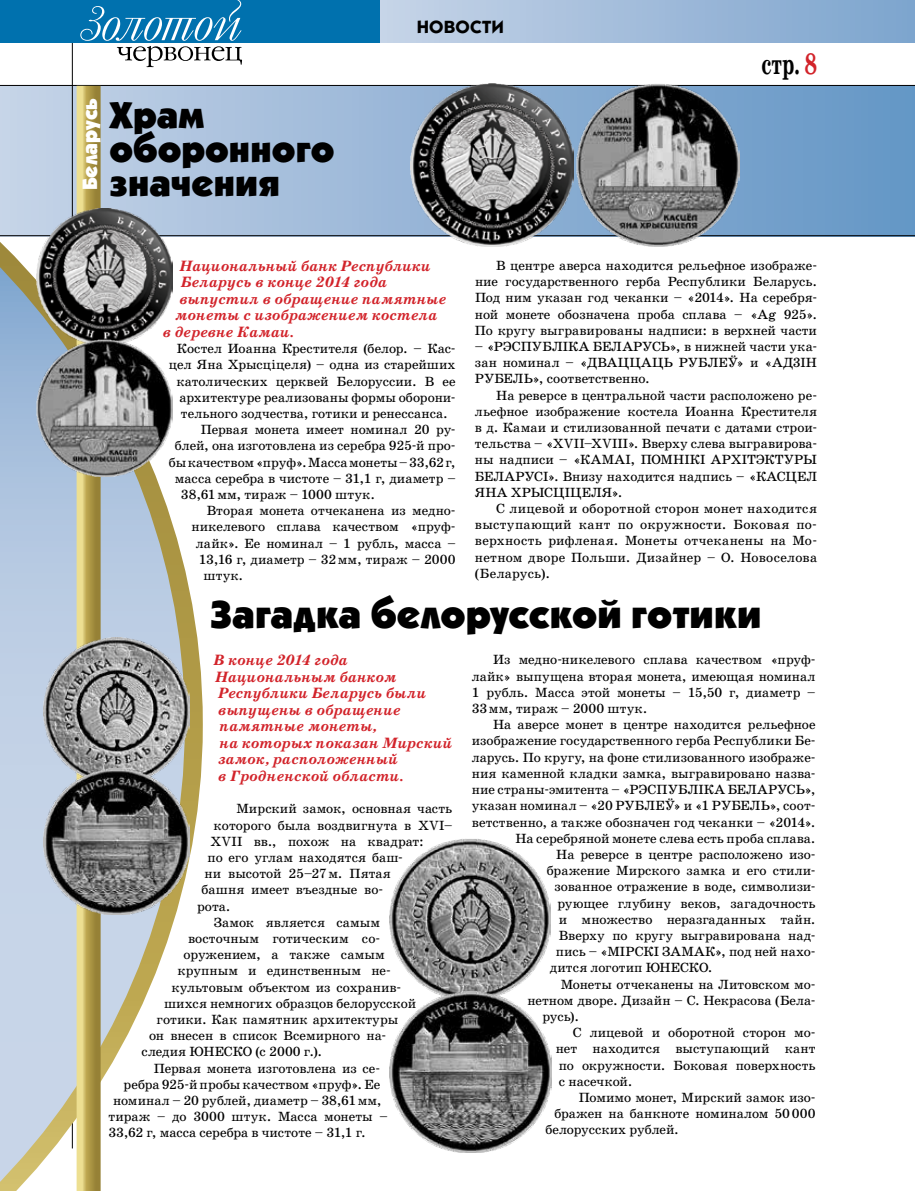
<style>
.page{position:relative;width:915px;height:1191px;background:#fff}
.page>*{position:absolute;margin:0;border:0;box-sizing:border-box;transform-origin:0 0}
.t1{font:900 39.3px "Kabel C";letter-spacing:-.005em;color:#000}
.t2{font:900 37.05px/34.2px "Kabel C";color:#000}
.t3{font:700 30px "School Book C";color:#000;scale:.7 1}
.t4{font:600 24px "Kabel C";letter-spacing:.005em;color:#000}
.t5{font:900 21px "Kabel C";color:#fff}
.t6{font:italic 700 15.15px/16.5px "School Book C";letter-spacing:-.005em;color:#d2232a}
.t7{font:13.5px/16.2px "School Book C";color:#000;text-align:justify}
.s1{color:#d2232a}
</style>
<div class="page">
<svg style="left:203px;top:86px;width:711px;height:149px;background:#8baed2"></svg>
<hr style="left:0;top:85px;width:914px;height:1px;background:#000">
<hr style="left:0;top:235px;width:914px;height:1px;background:#000">
<hr style="left:72px;top:43px;width:1px;height:1105px;background:#000">
<div style="left:369px;top:0;width:545px;height:43px;background:linear-gradient(to right,#c4d3e7,#7ea5ce)"></div>
<div style="left:0;top:0;width:379px;height:43px;background:#0071ae"></div>
<svg style="left:80px;top:0;width:162px;height:65px"></svg>
<svg style="left:0;top:46px;width:203px;height:1145px"></svg>
<svg style="left:77px;top:86px;width:24px;height:1105px;background:#bfac5c"></svg>
<img style="left:36px;top:209px;width:137px;height:131px">
<img style="left:36px;top:340px;width:137px;height:136px">
<img style="left:410px;top:83px;width:163px;height:163px">
<img style="left:576px;top:84px;width:163px;height:162px">
<img style="left:44px;top:638px;width:145px;height:131px">
<img style="left:44px;top:769px;width:145px;height:145px">
<img style="left:389px;top:839px;width:161px;height:152px">
<img style="left:389px;top:991px;width:162px;height:161px">
<h3 class="t5" style="left:77px;top:190px;width:94px;rotate:-90deg">Беларусь</h3>
<h2 class="t2" style="left:109px;top:97px;width:226px">Храм оборонного значения</h2>
<h3 class="t4" style="left:416px;top:12px;width:89px">новости</h3>
<h3 class="t3" style="left:761px;top:47px;width:81px">стр. <span class="s1">8</span></h3>
<p class="t6" style="left:179px;top:258px;width:253px">Национальный банк Республики</p>
<p class="t6" style="left:181px;top:274px;width:208px">Беларусь в конце 2014 года</p>
<p class="t6" style="left:179px;top:291px;width:268px">выпустил в обращение памятные</p>
<p class="t6" style="left:175px;top:307px;width:264px">монеты с изображением костела</p>
<p class="t6" style="left:163px;top:324px;width:133px">в деревне Камаи.</p>
<p class="t7" style="left:177px;top:340px;width:280px">Костел Иоанна Крестителя (белор. – Кас‑</p>
<p class="t7" style="left:169px;top:357px;width:288px">цел Яна Хрысціцеля) – одна из старейших</p>
<p class="t7" style="left:176px;top:373px;width:281px">католических церквей Белоруссии. В ее</p>
<p class="t7" style="left:179px;top:389px;width:277px">архитектуре реализованы формы оборони‑</p>
<p class="t7" style="left:181px;top:405px;width:268px">тельного зодчества, готики и ренессанса.</p>
<p class="t7" style="left:201px;top:421px;width:256px">Первая монета имеет номинал 20 ру‑</p>
<p class="t7" style="left:175px;top:438px;width:282px">блей, она изготовлена из серебра 925‑й про‑</p>
<p class="t7" style="left:169px;top:454px;width:288px">бы качеством «пруф». Масса монеты – 33,62 г,</p>
<p class="t7" style="left:175px;top:470px;width:282px">масса серебра в чистоте – 31,1 г, диаметр –</p>
<p class="t7" style="left:181px;top:486px;width:195px">38,61мм, тираж – 1000 штук.</p>
<p class="t7" style="left:207px;top:502px;width:249px">Вторая монета отчеканена из медно-</p>
<p class="t7" style="left:191px;top:519px;width:264px">никелевого сплава качеством «пруф-</p>
<p class="t7" style="left:196px;top:535px;width:261px">лайк». Ее номинал – 1 рубль, масса –</p>
<p class="t7" style="left:199px;top:551px;width:258px">13,16 г, диаметр – 32мм, тираж – 2000</p>
<p class="t7" style="left:203px;top:567px;width:41px">штук.</p>
<p class="t7" style="left:475px;top:257px;width:343px;text-indent:21px">В центре аверса находится рельефное изображе‑ ние государственного герба Республики Беларусь.<br>Под ним указан год чеканки – «2014». На серебря‑ ной монете обозначена проба сплава – «Ag 925».<br>По кругу выгравированы надписи: в верхней части</p>
<p class="t7" style="left:475px;top:338px;width:343px">– «РЭСПУБЛIКА БЕЛАРУСЬ», в нижней части ука‑ зан номинал – «ДВАЦЦАЦЬ РУБЛЕЎ» и «АД3ІН РУБЕЛЬ», соответственно.</p>
<p class="t7" style="left:475px;top:387px;width:343px;text-indent:21px">На реверсе в центральной части расположено ре‑ льефное изображение костела Иоанна Крестителя в д. Камаи и стилизованной печати с датами строи‑ тельства – «ХVII–XVIII». Вверху слева выгравирова‑ ны надписи – «КАМАI, ПОМНІКІ АРХІТЭКТУРЫ БЕЛАРУСІ». Внизу находится надпись – «КАСЦЕЛ ЯНА ХРЫСЦIЦЕЛЯ».</p>
<p class="t7" style="left:475px;top:500px;width:343px;text-indent:21px">С лицевой и оборотной сторон монет находится выступающий кант по окружности. Боковая по‑ верхность рифленая. Монеты отчеканены на Мо‑ нетном дворе Польши. Дизайнер – О. Новоселова (Беларусь).</p>
<h1 class="t1" style="left:210px;top:591px;width:552px">Загадка белорусской готики</h1>
<p class="t6" style="left:213px;top:652px;width:240px">В конце 2014 года<br>Национальным банком<br>Республики Беларусь были выпущены в обращение памятные монеты,<br>на которых показан Мирский замок, расположенный<br>в Гродненской области.</p>
<p class="t7" style="left:236px;top:801px;width:217px">Мирский замок, основная часть</p>
<p class="t7" style="left:213px;top:817px;width:240px">которого была воздвигнута в XVI–</p>
<p class="t7" style="left:210px;top:833px;width:215px">XVII вв., похож на квадрат:</p>
<p class="t7" style="left:207px;top:849px;width:196px">по его углам находятся баш‑</p>
<p class="t7" style="left:204px;top:865px;width:188px">ни высотой 25–27м. Пятая</p>
<p class="t7" style="left:201px;top:882px;width:183px">башня имеет въездные во‑</p>
<p class="t7" style="left:197px;top:898px;width:35px">рота.</p>
<p class="t7" style="left:214px;top:914px;width:168px">Замок является самым</p>
<p class="t7" style="left:188px;top:930px;width:193px">восточным готическим со‑</p>
<p class="t7" style="left:183px;top:946px;width:202px">оружением, а также самым</p>
<p class="t7" style="left:177px;top:963px;width:215px">крупным и единственным не‑</p>
<p class="t7" style="left:171px;top:979px;width:231px">культовым объектом из сохранив‑</p>
<p class="t7" style="left:164px;top:995px;width:254px">шихся немногих образцов белорусской</p>
<p class="t7" style="left:156px;top:1011px;width:243px">готики. Как памятник архитектуры</p>
<p class="t7" style="left:149px;top:1027px;width:239px">он внесен в список Всемирного на‑</p>
<p class="t7" style="left:141px;top:1044px;width:182px">следия ЮНЕСКО (с 2000 г.).</p>
<p class="t7" style="left:154px;top:1060px;width:228px">Первая монета изготовлена из се‑</p>
<p class="t7" style="left:123px;top:1076px;width:258px">ребра 925‑й пробы качеством «пруф». Ее</p>
<p class="t7" style="left:113px;top:1092px;width:270px">номинал – 20 рублей, диаметр – 38,61мм,</p>
<p class="t7" style="left:108px;top:1108px;width:281px">тираж – до 3000 штук. Масса монеты –</p>
<p class="t7" style="left:108px;top:1125px;width:259px">33,62 г, масса серебра в чистоте – 31,1 г.</p>
<p class="t7" style="left:471px;top:652px;width:345px;text-align:left;text-indent:21px">Из медно-никелевого сплава качеством «пруф&shy;лайк» выпущена вторая монета, имеющая номинал 1 рубль. Масса этой монеты – 15,50 г, диаметр – 33мм, тираж – 2000 штук.</p>
<p class="t7" style="left:493px;top:717px;width:324px">На аверсе монет в центре находится рельефное</p>
<p class="t7" style="left:471px;top:733px;width:345px">изображение государственного герба Республики Бе‑</p>
<p class="t7" style="left:471px;top:749px;width:345px">ларусь. По кругу, на фоне стилизованного изображе‑</p>
<p class="t7" style="left:471px;top:765px;width:345px">ния каменной кладки замка, выгравировано назва‑</p>
<p class="t7" style="left:471px;top:781px;width:345px">ние страны-эмитента – «РЭСПУБЛІКА БЕЛАРУСЬ»,</p>
<p class="t7" style="left:471px;top:798px;width:345px">указан номинал – «20 РУБЛЕЎ» и «1 РУБЕЛЬ», соот‑</p>
<p class="t7" style="left:471px;top:814px;width:345px">ветственно, а также обозначен год чеканки – «2014».</p>
<p class="t7" style="left:515px;top:830px;width:301px">На серебряной монете слева есть проба сплава.</p>
<p class="t7" style="left:556px;top:846px;width:261px">На реверсе в центре расположено изо‑</p>
<p class="t7" style="left:546px;top:862px;width:270px">бражение Мирского замка и его стили‑</p>
<p class="t7" style="left:554px;top:879px;width:262px">зованное отражение в воде, символизи‑</p>
<p class="t7" style="left:557px;top:895px;width:259px">рующее глубину веков, загадочность</p>
<p class="t7" style="left:558px;top:911px;width:258px">и множество неразгаданных тайн.</p>
<p class="t7" style="left:558px;top:927px;width:258px">Вверху по кругу выгравирована над‑</p>
<p class="t7" style="left:555px;top:943px;width:261px">пись – «МІРСКІ ЗАМАК», под ней нахо‑</p>
<p class="t7" style="left:549px;top:960px;width:164px">дится логотип ЮНЕСКО.</p>
<p class="t7" style="left:560px;top:976px;width:256px">Монеты отчеканены на Литовском мо‑</p>
<p class="t7" style="left:527px;top:992px;width:289px">нетном дворе. Дизайн – С. Некрасова (Бела‑</p>
<p class="t7" style="left:542px;top:1008px;width:38px">русь).</p>
<p class="t7" style="left:572px;top:1024px;width:244px">С лицевой и оборотной сторон мо‑</p>
<p class="t7" style="left:555px;top:1041px;width:261px">нет находится выступающий кант</p>
<p class="t7" style="left:558px;top:1057px;width:258px">по окружности. Боковая поверхность</p>
<p class="t7" style="left:558px;top:1073px;width:75px">с насечкой.</p>
<p class="t7" style="left:578px;top:1089px;width:238px">Помимо монет, Мирский замок изо‑</p>
<p class="t7" style="left:554px;top:1105px;width:263px">бражен на банкноте номиналом 50000</p>
<p class="t7" style="left:545px;top:1122px;width:135px">белорусских рублей.</p>
</div>
